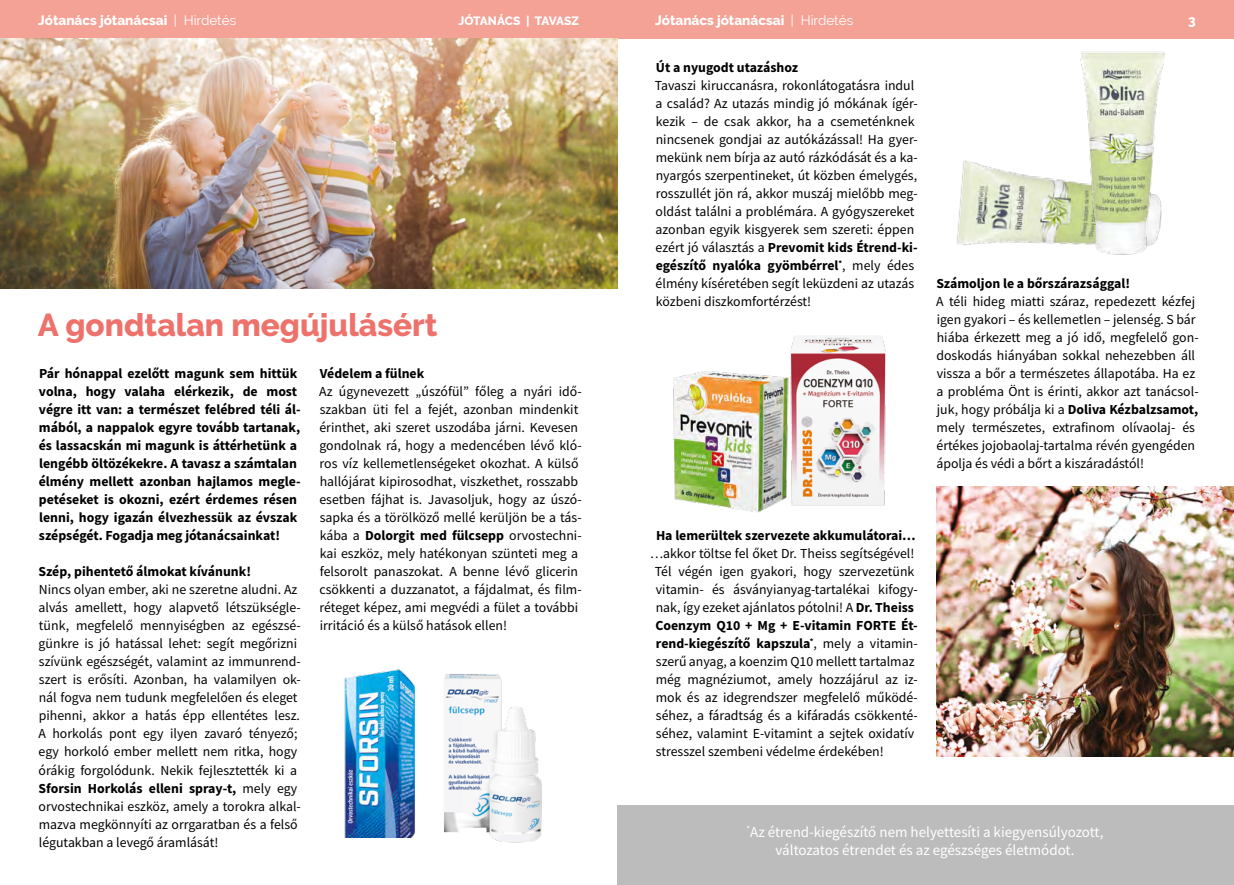
<style>
.page{position:relative;width:1234px;height:885px;background:#fff}
.page>*{position:absolute;margin:0;border:0;box-sizing:border-box;transform-origin:0 0}
.t1{font:800 31.5px "Raleway";color:#ee726c}
.t2{font:15px/18px "Source Sans Pro";color:#fff;text-align:center}
.t3{font:13.8px/18px "Source Sans Pro";color:#000}
.t4{font:700 13.8px/18px "Source Sans Pro";color:#000}
.t5{font:800 13.5px "Raleway";color:#fff}
.t6{font:800 12px "Raleway";letter-spacing:-.02em;color:#fff}
.s1{font-weight:400}
.s2{font-weight:700}
</style>
<div class="page">
<div style="left:0;top:0;width:617px;height:38px;background:#f4a296"></div>
<div style="left:601px;top:0;width:632px;height:38px;background:#f4a296"></div>
<img style="left:956px;top:160px;width:120px;height:85px">
<img style="left:790px;top:336px;width:96px;height:170px">
<img style="left:673px;top:371px;width:116px;height:142px">
<img style="left:444px;top:673px;width:98px;height:170px">
<img style="left:344px;top:669px;width:71px;height:168px">
<div style="left:617px;top:804px;width:616px;height:80px;background:#bcbcbc"></div>
<img style="left:0;top:38px;width:617px;height:250px">
<img style="left:936px;top:486px;width:297px;height:270px">
<img style="left:1076px;top:51px;width:89px;height:204px">
<p class="t5" style="left:38px;top:13px;width:199px">Jótanács jótanácsai <span class="s1">| Hirdetés</span></p>
<p class="t6" style="left:458px;top:14px;width:122px">JÓTANÁCS | TAVASZ</p>
<p class="t5" style="left:655px;top:13px;width:199px">Jótanács jótanácsai <span class="s1">| Hirdetés</span></p>
<p class="t5" style="left:1187px;top:13px;width:9px">3</p>
<p class="t4" style="left:655px;top:58px;width:144px">Út a nyugodt utazáshoz</p>
<p class="t3" style="left:654px;top:76px;width:264px">Tavaszi kiruccanásra, rokonlátogatásra indul a család? Az utazás mindig jó mókának ígér&shy;kezik – de csak akkor, ha a csemeténknek nincsenek gondjai az autókázással! Ha gyer&shy;mekünk nem bírja az autó rázkódását és a ka&shy;nyargós szerpentineket, út közben émelygés, rosszullét jön rá, akkor muszáj mielőbb meg&shy;oldást találni a problémára. A gyógyszereket azonban egyik kisgyerek sem szereti: éppen ezért jó választás a <span class="s2">Prevomit kids Étrend-ki&shy;egészítő nyalóka gyömbérrel</span><sup>*</sup>, mely édes élmény kíséretében segít leküzdeni az utazás közbeni diszkomfortérzést!</p>
<p class="t4" style="left:936px;top:274px;width:195px">Számoljon le a bőrszárazsággal!</p>
<p class="t3" style="left:935px;top:292px;width:264px">A téli hideg miatti száraz, repedezett kézfej igen gyakori – és kellemetlen – jelenség. S bár hiába érkezett meg a jó idő, megfelelő gon&shy;doskodás hiányában sokkal nehezebben áll vissza a bőr a természetes állapotába. Ha ez a probléma Önt is érinti, akkor azt tanácsol&shy;juk, hogy próbálja ki a <span class="s2">Doliva Kézbalzsamot, </span>mely természetes, extrafinom olívaolaj- és értékes jojobaolaj-tartalma révén gyengéden ápolja és védi a bőrt a kiszáradástól!</p>
<h1 class="t1" style="left:38px;top:307px;width:401px">A gondtalan megújulásért</h1>
<p class="t4" style="left:39px;top:364px;width:263px">Pár hónappal ezelőtt magunk sem hittük volna, hogy valaha elérkezik, de most végre itt van: a természet felébred téli ál&shy;mából, a nappalok egyre tovább tartanak, és lassacskán mi magunk is áttérhetünk a lengébb öltözékekre. A tavasz a számtalan élmény mellett azonban hajlamos megle&shy;petéseket is okozni, ezért érdemes résen lenni, hogy igazán élvezhessük az évszak szépségét. Fogadja meg jótanácsainkat!</p>
<p class="t4" style="left:39px;top:562px;width:214px">Szép, pihentető álmokat kívánunk!</p>
<p class="t3" style="left:38px;top:580px;width:264px">Nincs olyan ember, aki ne szeretne aludni. Az alvás amellett, hogy alapvető létszükségle&shy;tünk, megfelelő mennyiségben az egészsé&shy;günkre is jó hatással lehet: segít megőrizni szívünk egészségét, valamint az immunrend&shy;szert is erősíti. Azonban, ha valamilyen ok&shy;nál fogva nem tudunk megfelelően és eleget pihenni, akkor a hatás épp ellentétes lesz.<br>A horkolás pont egy ilyen zavaró tényező; egy horkoló ember mellett nem ritka, hogy órákig forgolódunk. Nekik fejlesztették ki a <span class="s2">Sforsin Horkolás elleni spray-t,</span> mely egy orvostechnikai eszköz, amely a torokra alkal&shy;mazva megkönnyíti az orrgaratban és a felső légutakban a levegő áramlását!</p>
<p class="t4" style="left:320px;top:364px;width:106px">Védelem a fülnek</p>
<p class="t3" style="left:319px;top:382px;width:264px">Az úgynevezett „úszófül” főleg a nyári idő&shy;szakban üti fel a fejét, azonban mindenkit érinthet, aki szeret uszodába járni. Kevesen gondolnak rá, hogy a medencében lévő kló&shy;ros víz kellemetlenségeket okozhat. A külső hallójárat kipirosodhat, viszkethet, rosszabb esetben fájhat is. Javasoljuk, hogy az úszó&shy;sapka és a törölköző mellé kerüljön be a tás&shy;kába a <span class="s2">Dolorgit med fülcsepp</span> orvostechni&shy;kai eszköz, mely hatékonyan szünteti meg a felsorolt panaszokat. A benne lévő glicerin csökkenti a duzzanatot, a fájdalmat, és film&shy;réteget képez, ami megvédi a fület a további irritáció és a külső hatások ellen!</p>
<p class="t4" style="left:656px;top:526px;width:261px">Ha lemerültek szervezete akkumulátorai…</p>
<p class="t3" style="left:654px;top:544px;width:264px;text-indent:-5px">…akkor töltse fel őket Dr. Theiss segítségével!<br>Tél végén igen gyakori, hogy szervezetünk vitamin- és ásványianyag-tartalékai kifogy&shy;nak, így ezeket ajánlatos pótolni! A <span class="s2">Dr. Theiss Coenzym Q10 + Mg + E-vitamin FORTE Ét&shy;rend-kiegészítő kapszula</span><sup>*</sup>, mely a vitamin&shy;szerű anyag, a koenzim Q10 mellett tartalmaz még magnéziumot, amely hozzájárul az iz&shy;mok és az idegrendszer megfelelő működé&shy;séhez, a fáradtság és a kifáradás csökkenté&shy;séhez, valamint E-vitamint a sejtek oxidatív stresszel szembeni védelme érdekében!</p>
<p class="t2" style="left:746px;top:822px;width:358px"><sup>*</sup>Az étrend-kiegészítő nem helyettesíti a kiegyensúlyozott, változatos étrendet és az egészséges életmódot.</p>
</div>
